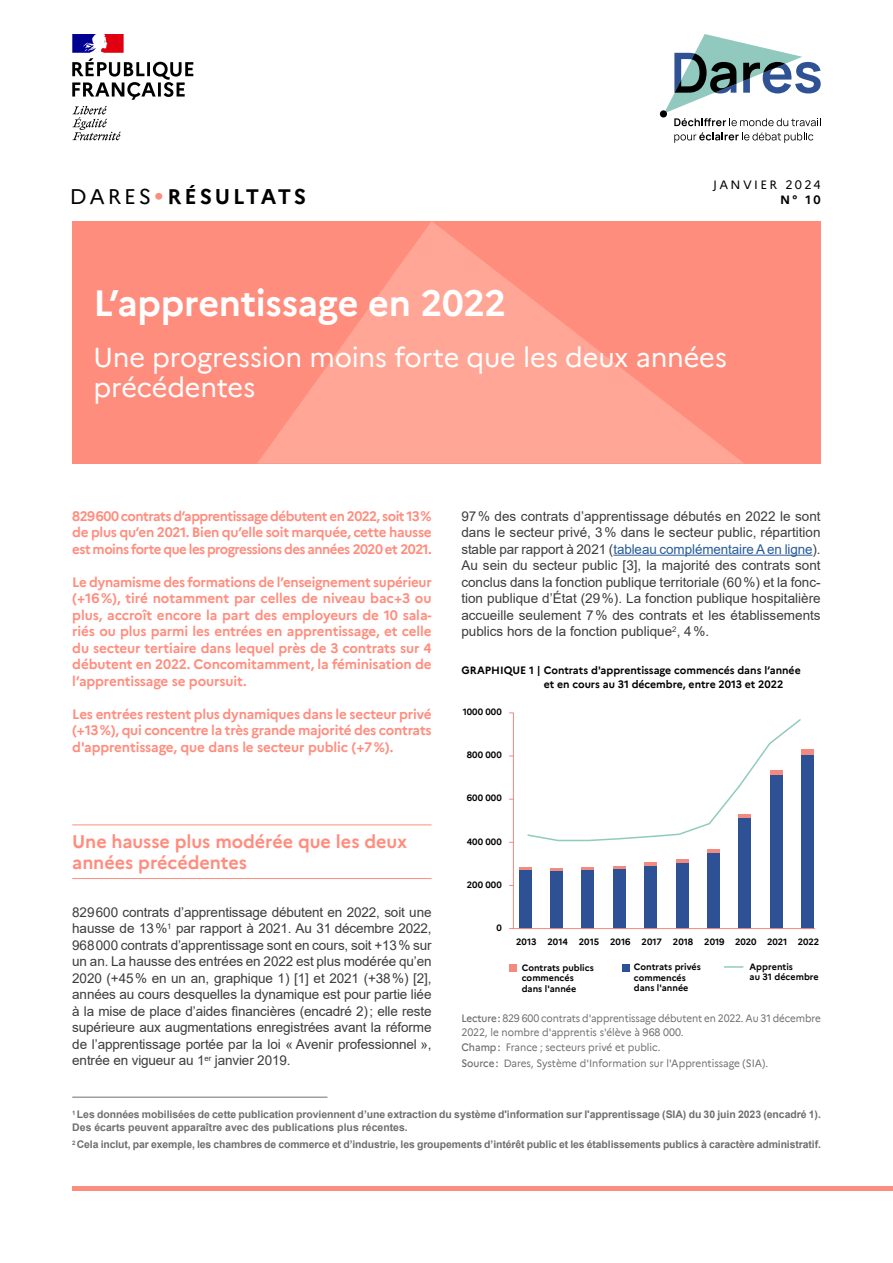
<style>
.page{position:relative;width:893px;height:1263px;background:#fff}
.page>*{position:absolute;margin:0;border:0;box-sizing:border-box;transform-origin:0 0}
.t1{font:700 36px "Marianne";letter-spacing:-.01em;color:#fff}
.t2{font:27px/30px "Marianne";letter-spacing:-.01em;color:#fff}
.t3{font:700 21px "Marianne";letter-spacing:.13em;color:#000}
.t4{font:700 18px/21px "Marianne";letter-spacing:-.005em;color:#ff8d7e}
.t5{font:13.5px/16.5px "Arial";letter-spacing:-.005em;color:#3c3c3b;text-align:justify}
.t6{font:700 13.5px/16.5px "Marianne";letter-spacing:-.015em;color:#ff8d7e;text-align:justify}
.t7{font:12px "Marianne";letter-spacing:.2em;color:#000}
.t8{font:700 12px "Marianne";color:#000}
.t9{font:700 10.5px/12.8px "Arial";letter-spacing:-.005em;color:#706f6f}
.t10{font:10.5px/13.5px "Marianne";letter-spacing:-.005em;color:#706f6f;scale:.94 1}
.t11{font:10.5px/15.6px "Marianne";letter-spacing:-.005em;color:#706f6f;scale:.95 1}
.t12{font:700 10.5px/13.5px "Marianne";color:#000}
.t13{font:700 9px/10.5px "Marianne";color:#020203}
.s1{font-weight:400}
.s2{font-weight:400;font-size:27px;color:#ff8d7e}
.s3{color:#275b9b}
.s4{font-weight:500}
</style>
<div class="page">
<div style="left:72px;top:1186px;width:821px;height:5px;background:#ff8d7e"></div>
<div style="left:72px;top:221px;width:749px;height:242px;background:#ff8d7e"></div>
<svg style="left:258px;top:221px;width:485px;height:242px"></svg>
<div style="left:660px;top:110px;width:7px;height:8px;background:#000;border-radius:50%"></div>
<svg style="left:674px;top:132px;width:139px;height:11px"></svg>
<svg style="left:664px;top:34px;width:157px;height:92px"></svg>
<svg style="left:72px;top:34px;width:121px;height:66px"></svg>
<svg style="left:72px;top:106px;width:49px;height:34px"></svg>
<hr style="left:72px;top:824px;width:360px;height:1px;background:#ff8d7e">
<hr style="left:72px;top:878px;width:360px;height:1px;background:#ff8d7e">
<hr style="left:72px;top:1097px;width:255px;height:1px;background:#706f6f">
<hr style="left:613px;top:555px;width:200px;height:1px;background:#275b9b">
<div style="left:519px;top:869px;width:12px;height:59px;background:#2e5195"></div>
<svg style="left:519px;top:867px;width:12px;height:2px"></svg>
<div style="left:550px;top:871px;width:12px;height:57px;background:#2e5195"></div>
<svg style="left:550px;top:869px;width:12px;height:2px"></svg>
<div style="left:582px;top:870px;width:12px;height:58px;background:#2e5195"></div>
<svg style="left:582px;top:867px;width:12px;height:3px"></svg>
<div style="left:613px;top:869px;width:12px;height:59px;background:#2e5195"></div>
<svg style="left:613px;top:866px;width:12px;height:3px"></svg>
<div style="left:644px;top:866px;width:13px;height:62px;background:#2e5195"></div>
<svg style="left:644px;top:863px;width:13px;height:3px"></svg>
<div style="left:676px;top:862px;width:12px;height:66px;background:#2e5195"></div>
<svg style="left:676px;top:859px;width:12px;height:3px"></svg>
<div style="left:707px;top:852px;width:12px;height:76px;background:#2e5195"></div>
<svg style="left:707px;top:849px;width:12px;height:3px"></svg>
<div style="left:739px;top:817px;width:12px;height:111px;background:#2e5195"></div>
<div style="left:770px;top:775px;width:12px;height:153px;background:#2e5195"></div>
<div style="left:801px;top:755px;width:13px;height:173px;background:#2e5195"></div>
<div style="left:801px;top:750px;width:13px;height:5px;background:#f18b7f"></div>
<hr style="left:513px;top:928px;width:302px;height:1px;background:#f18a7e">
<svg style="left:527px;top:719px;width:275px;height:123px"></svg>
<svg style="left:724px;top:966px;width:19px;height:2px"></svg>
<div style="left:509px;top:713px;width:5px;height:216px;border:1px solid #f18a7e"></div>
<div style="left:510px;top:964px;width:7px;height:7px;background:#f18a7f"></div>
<div style="left:622px;top:964px;width:7px;height:7px;background:#2e5195"></div>
<p class="t7" style="left:713px;top:176px;width:109px">JANVIER 2024</p>
<h3 class="t3" style="left:70px;top:180px;width:238px"><span class="s1">DARES</span><span class="s2">•</span>RÉSULTATS</h3>
<p class="t8" style="left:780px;top:191px;width:42px">N° 10</p>
<h1 class="t1" style="left:94px;top:275px;width:414px">L’apprentissage en 2022</h1>
<h2 class="t2" style="left:94px;top:340px;width:635px">Une progression moins forte que les deux années précédentes</h2>
<p class="t6" style="left:72px;top:507px;width:361px">829600 contrats d’apprentissage débutent en 2022, soit 13% de plus qu’en 2021. Bien qu’elle soit marquée, cette hausse est moins forte que les progressions des années 2020 et 2021.</p>
<p class="t6" style="left:72px;top:573px;width:361px">Le dynamisme des formations de l’enseignement supérieur (+16%), tiré notamment par celles de niveau bac+3 ou plus, accroît encore la part des employeurs de 10 sala&shy;riés ou plus parmi les entrées en apprentissage, et celle du secteur tertiaire dans lequel près de 3 contrats sur 4 débutent en 2022. Concomitamment, la féminisation de l’apprentissage se poursuit.</p>
<p class="t6" style="left:72px;top:705px;width:361px">Les entrées restent plus dynamiques dans le secteur privé (+13%), qui concentre la très grande majorité des contrats d'apprentissage, que dans le secteur public (+7%).</p>
<h3 class="t4" style="left:72px;top:829px;width:336px">Une hausse plus modérée que les deux années précédentes</h3>
<p class="t5" style="left:72px;top:904px;width:361px">829600 contrats d’apprentissage débutent en 2022, soit une hausse de 13%<sup>1</sup> par rapport à 2021. Au 31 décembre 2022, 968000 contrats d’apprentissage sont en cours, soit +13% sur un an. La hausse des entrées en 2022 est plus modérée qu’en 2020 (+45% en un an, graphique 1) [1] et 2021 (+38%) [2], années au cours desquelles la dynamique est pour partie liée à la mise de place d’aides financières (encadré 2); elle reste supérieure aux augmentations enregistrées avant la réforme de l’apprentissage portée par la loi « Avenir professionnel », entrée en vigueur au 1<sup>er</sup> janvier 2019.</p>
<p class="t5" style="left:461px;top:508px;width:361px">97% des contrats d’apprentissage débutés en 2022 le sont dans le secteur privé, 3% dans le secteur public, répartition stable par rapport à 2021 (<span class="s3">tableau complémentaire A en ligne</span>).<br>Au sein du secteur public [3], la majorité des contrats sont conclus dans la fonction publique territoriale (60%) et la fonc&shy;tion publique d’État (29%). La fonction publique hospitalière accueille seulement 7% des contrats et les établissements publics hors de la fonction publique<sup>2</sup>, 4%.</p>
<p class="t12" style="left:544px;top:663px;width:259px;text-indent:-82px">GRAPHIQUE 1 | Contrats d'apprentissage commencés dans l’année et en cours au 31 décembre, entre 2013 et 2022</p>
<p class="t13" style="left:463px;top:706px;width:40px">1000 000</p>
<p class="t13" style="left:467px;top:749px;width:36px">800 000</p>
<p class="t13" style="left:467px;top:792px;width:36px">600 000</p>
<p class="t13" style="left:467px;top:835px;width:36px">400 000</p>
<p class="t13" style="left:467px;top:879px;width:36px">200 000</p>
<p class="t13" style="left:496px;top:922px;width:7px">0</p>
<p class="t13" style="left:516px;top:936px;width:305px">2013 2014 2015 2016 2017 2018 2019 2020 2021 2022</p>
<p class="t13" style="left:522px;top:962px;width:74px">Contrats publics commencés dans l'année</p>
<p class="t13" style="left:634px;top:961px;width:69px">Contrats privés commencés dans l'année</p>
<p class="t13" style="left:750px;top:960px;width:71px">Apprentis<br>au 31 décembre</p>
<p class="t10" style="left:461px;top:1011px;width:384px"><span class="s4">Lecture:</span> 829 600 contrats d'apprentissage débutent en 2022. Au 31 décembre<br>2022, le nombre d'apprentis s'élève à 968 000.</p>
<p class="t11" style="left:461px;top:1039px;width:324px"><span class="s4">Champ:</span> France ; secteurs privé et public.<br><span class="s4">Source:</span> Dares, Système d'Information sur l'Apprentissage (SIA).</p>
<p class="t9" style="left:72px;top:1108px;width:750px"><sup>1</sup> Les données mobilisées de cette publication proviennent d’une extraction du système d'information sur l'apprentissage (SIA) du 30 juin 2023 (encadré 1).<br>Des écarts peuvent apparaître avec des publications plus récentes.</p>
<p class="t9" style="left:72px;top:1138px;width:750px"><sup>2</sup> Cela inclut, par exemple, les chambres de commerce et d’industrie, les groupements d’intérêt public et les établissements publics à caractère administratif.</p>
</div>
